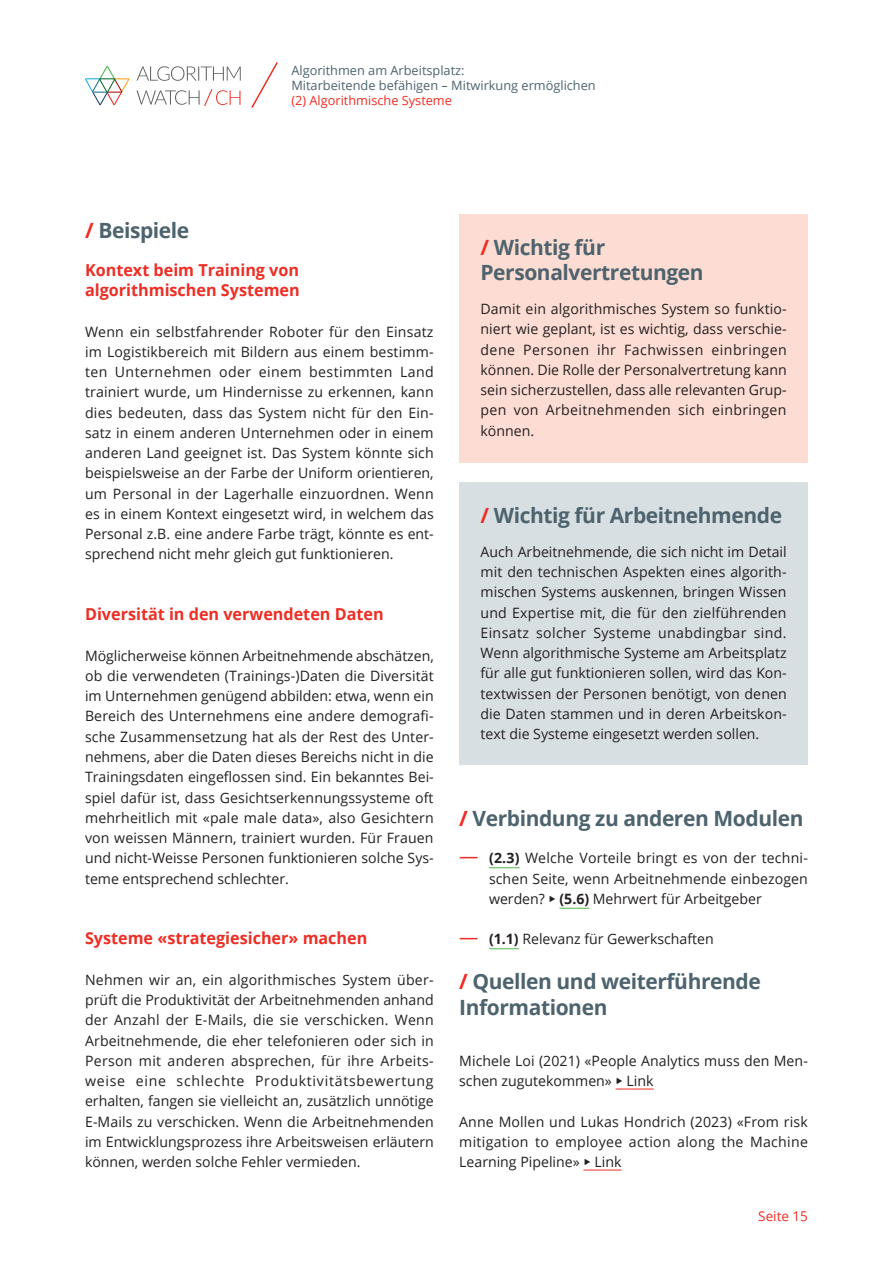
<style>
.page{position:relative;width:893px;height:1263px;background:#fff}
.page>*{position:absolute;margin:0;border:0;box-sizing:border-box;transform-origin:0 0}
.HBS_head_4_V_oG{font:700 21px/25.2px "Open Sans";letter-spacing:-.02em;color:#4d636e}
.HBS_head_4_V{font:700 21px "Open Sans";letter-spacing:-.02em;color:#4d636e}
.t1{font:700 16.5px/20.2px "Open Sans";color:#ee2e24}
.HBS_Fließ_DE_geänder{font:14.25px/20.2px "Open Sans";color:#231f20;text-align:justify}
.HBS_Fließ_DE_oG{font:14.25px/20.2px "Open Sans";letter-spacing:.005em;color:#231f20;text-align:justify}
.t2{font:13.5px "Open Sans";color:#ee2e24}
.t3{font:12.75px/15px "Open Sans";color:#4d636e}
.t4{font:12.75px "Open Sans";color:#ee2e24}
.s1{color:#ee2e24}
.s2{font-size:19.5px;color:#ee2e24}
.s3{font-weight:700}
</style>
<div class="page">
<hr style="left:489px;top:867px;width:31px;height:1px;background:#4cb848">
<hr style="left:559px;top:908px;width:30px;height:1px;background:#4cb848">
<hr style="left:489px;top:948px;width:30px;height:1px;background:#4cb848">
<hr style="left:616px;top:1089px;width:38px;height:1px;background:#ee2e24">
<hr style="left:583px;top:1170px;width:39px;height:1px;background:#ee2e24">
<div style="left:459px;top:214px;width:349px;height:249px;background:#fdddd3"></div>
<div style="left:459px;top:482px;width:349px;height:283px;background:#d8dfe3"></div>
<svg style="left:85px;top:66px;width:44px;height:39px"></svg>
<svg style="left:137px;top:66px;width:104px;height:40px"></svg>
<svg style="left:251px;top:62px;width:27px;height:46px"></svg>
<p class="t3" style="left:291px;top:63px;width:306px">Algorithmen am Arbeitsplatz:<br>Mitarbeitende befähigen – Mitwirkung ermöglichen</p>
<p class="t4" style="left:291px;top:92px;width:162px">(2) Algorithmische Systeme</p>
<p class="HBS_head_4_V" style="left:85px;top:216px;width:106px"><span class="s1">/</span> Beispiele</p>
<p class="t1" style="left:85px;top:259px;width:216px">Kontext beim Training von algorithmischen Systemen</p>
<p class="HBS_Fließ_DE_geänder" style="left:85px;top:321px;width:350px">Wenn ein selbstfahrender Roboter für den Einsatz im Logistikbereich mit Bildern aus einem bestimm&shy;ten Unternehmen oder einem bestimmten Land trainiert wurde, um Hindernisse zu erkennen, kann dies bedeuten, dass das System nicht für den Ein&shy;satz in einem anderen Unternehmen oder in einem anderen Land geeignet ist. Das System könnte sich beispielsweise an der Farbe der Uniform orientieren, um Personal in der Lagerhalle einzuordnen. Wenn es in einem Kontext eingesetzt wird, in welchem das Personal z.B. eine andere Farbe trägt, könnte es ent&shy;sprechend nicht mehr gleich gut funktionieren.</p>
<p class="t1" style="left:85px;top:604px;width:300px">Diversität in den verwendeten Daten</p>
<p class="HBS_Fließ_DE_geänder" style="left:85px;top:645px;width:350px">Möglicherweise können Arbeitnehmende abschätzen, ob die verwendeten (Trainings-)Daten die Diversität im Unternehmen genügend abbilden: etwa, wenn ein Bereich des Unternehmens eine andere demografi&shy;sche Zusammensetzung hat als der Rest des Unter&shy;nehmens, aber die Daten dieses Bereichs nicht in die Trainingsdaten eingeflossen sind. Ein bekanntes Bei&shy;spiel dafür ist, dass Gesichtserkennungssysteme oft mehrheitlich mit «pale male data», also Gesichtern von weissen Männern, trainiert wurden. Für Frauen und nicht-Weisse Personen funktionieren solche Sys&shy;teme entsprechend schlechter.</p>
<p class="t1" style="left:85px;top:928px;width:284px">Systeme «strategiesicher» machen</p>
<p class="HBS_Fließ_DE_geänder" style="left:85px;top:969px;width:350px">Nehmen wir an, ein algorithmisches System über&shy;prüft die Produktivität der Arbeitnehmenden anhand der Anzahl der E-Mails, die sie verschicken. Wenn Arbeitnehmende, die eher telefonieren oder sich in Person mit anderen absprechen, für ihre Arbeits&shy;weise eine schlechte Produktivitätsbewertung erhalten, fangen sie vielleicht an, zusätzlich unnötige E-Mails zu verschicken. Wenn die Arbeitnehmenden im Entwicklungsprozess ihre Arbeitsweisen erläutern können, werden solche Fehler vermieden.</p>
<p class="HBS_head_4_V_oG" style="left:480px;top:234px;width:225px"><span class="s1">/</span> Wichtig für<br>Personalvertretungen</p>
<p class="HBS_Fließ_DE_oG" style="left:480px;top:298px;width:308px">Damit ein algorithmisches System so funktio&shy;niert wie geplant, ist es wichtig, dass verschie&shy;dene Personen ihr Fachwissen einbringen können. Die Rolle der Personalvertretung kann sein sicherzustellen, dass alle relevanten Grup&shy;pen von Arbeitnehmenden sich einbringen können.</p>
<p class="HBS_head_4_V_oG" style="left:480px;top:502px;width:303px"><span class="s1">/</span> Wichtig für Arbeitnehmende</p>
<p class="HBS_Fließ_DE_oG" style="left:480px;top:541px;width:308px">Auch Arbeitnehmende, die sich nicht im Detail mit den technischen Aspekten eines algorith&shy;mischen Systems auskennen, bringen Wissen und Expertise mit, die für den zielführenden Einsatz solcher Systeme unabdingbar sind.<br>Wenn algorithmische Systeme am Arbeitsplatz für alle gut funktionieren sollen, wird das Kon&shy;textwissen der Personen benötigt, von denen die Daten stammen und in deren Arbeitskon&shy;text die Systeme eingesetzt werden sollen.</p>
<p class="HBS_head_4_V" style="left:459px;top:803px;width:346px"><span class="s1">/</span> Verbindung zu anderen Modulen</p>
<p class="HBS_Fließ_DE_geänder" style="left:489px;top:847px;width:320px;text-indent:-30px"><span class="s2">—</span> <span class="s3">(2.3)</span> Welche Vorteile bringt es von der techni&shy;schen Seite, wenn Arbeitnehmende einbezogen werden? <span class="s3">(5.6)</span> Mehrwert für Arbeitgeber</p>
<p class="HBS_Fließ_DE_geänder" style="left:459px;top:928px;width:256px"><span class="s2">—</span> <span class="s3">(1.1)</span> Relevanz für Gewerkschaften</p>
<p class="HBS_head_4_V_oG" style="left:459px;top:969px;width:303px"><span class="s1">/</span> Quellen und weiterführende<br>Informationen</p>
<p class="HBS_Fließ_DE_geänder" style="left:459px;top:1050px;width:350px">Michele Loi (2021) «People Analytics muss den Men&shy;schen zugutekommen» Link</p>
<p class="HBS_Fließ_DE_geänder" style="left:459px;top:1111px;width:350px">Anne Mollen und Lukas Hondrich (2023) «From risk mitigation to employee action along the Machine Learning Pipeline» Link</p>
<p class="t2" style="left:758px;top:1207px;width:51px">Seite 15</p>
</div>
